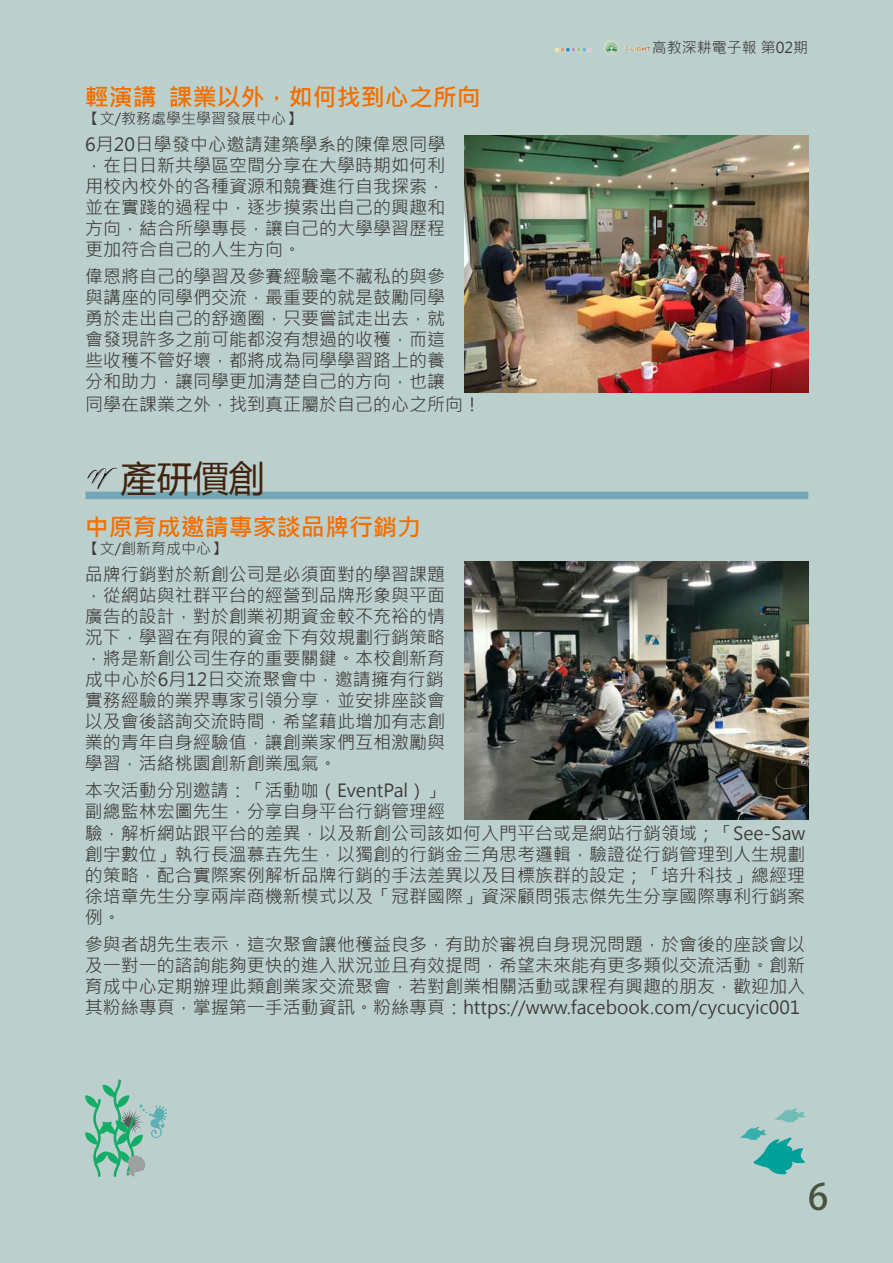
<style>
.page{position:relative;width:893px;height:1263px;background:#bbd0cd}
.page>*{position:absolute;margin:0;border:0;box-sizing:border-box;transform-origin:0 0}
.t1{font:36px "Microsoft Ya Hei";color:#40220f}
.t2{font:700 36px "Adobe Fan Heiti Std";color:rgb(23 28 0/.7)}
.t3{font:700 24px "Microsoft Jheng Hei";color:#f26f00}
.t4{font:18px/21px "Microsoft Jheng Hei";color:#3e3a39;text-align:justify}
.t5{font:15px "Microsoft Jheng Hei";color:#3e3a39}
</style>
<div class="page">
<img style="left:464px;top:135px;width:344px;height:258px">
<div style="left:86px;top:492px;width:722px;height:7px;background:#74a7b4"></div>
<img style="left:464px;top:561px;width:344px;height:258px">
<img style="left:87px;top:467px;width:31px;height:23px">
<img style="left:555px;top:40px;width:94px;height:15px">
<svg style="left:740px;top:1108px;width:65px;height:66px"></svg>
<svg style="left:85px;top:1079px;width:82px;height:98px"></svg>
<h2 class="t3" style="left:85px;top:82px;width:398px">輕演講 課業以外，如何找到心之所向</h2>
<p class="t5" style="left:85px;top:109px;width:218px">【文/教務處學生學習發展中心】</p>
<p class="t4" style="left:85px;top:134px;width:362px">6月20日學發中心邀請建築學系的陳偉恩同學，在日日新共學區空間分享在大學時期如何利用校內校外的各種資源和競賽進行自我探索，並在實踐的過程中，逐步摸索出自己的興趣和方向，結合所學專長，讓自己的大學學習歷程更加符合自己的人生方向。</p>
<p class="t4" style="left:85px;top:266px;width:362px">偉恩將自己的學習及參賽經驗毫不藏私的與參與講座的同學們交流，最重要的就是鼓勵同學勇於走出自己的舒適圈，只要嘗試走出去，就會發現許多之前可能都沒有想過的收穫，而這些收穫不管好壞，都將成為同學學習路上的養分和助力，讓同學更加清楚自己的方向，也讓</p>
<p class="t4" style="left:85px;top:394px;width:398px">同學在課業之外，找到真正屬於自己的心之所向！</p>
<p class="t5" style="left:652px;top:38px;width:158px">高教深耕電子報 第02期</p>
<h1 class="t1" style="left:85px;top:453px;width:181px">　產研價創</h1>
<h2 class="t3" style="left:85px;top:512px;width:337px">中原育成邀請專家談品牌行銷力</h2>
<p class="t5" style="left:85px;top:539px;width:143px">【文/創新育成中心】</p>
<p class="t4" style="left:85px;top:564px;width:361px">品牌行銷對於新創公司是必須面對的學習課題，從網站與社群平台的經營到品牌形象與平面廣告的設計，對於創業初期資金較不充裕的情況下，學習在有限的資金下有效規劃行銷策略，將是新創公司生存的重要關鍵。本校創新育成中心於6月12日交流聚會中，邀請擁有行銷實務經驗的業界專家引領分享，並安排座談會以及會後諮詢交流時間，希望藉此增加有志創業的青年自身經驗值，讓創業家們互相激勵與學習，活絡桃園創新創業風氣。</p>
<p class="t4" style="left:85px;top:780px;width:722px;text-align:left">本次活動分別邀請：「活動咖（EventPal）」<br>副總監林宏圖先生，分享自身平台行銷管理經<br>驗，解析網站跟平台的差異，以及新創公司該如何入門平台或是網站行銷領域；「See-Saw創宇數位」執行長溫慕壵先生，以獨創的行銷金三角思考邏輯，驗證從行銷管理到人生規劃的策略，配合實際案例解析品牌行銷的手法差異以及目標族群的設定；「培升科技」總經理徐培章先生分享兩岸商機新模式以及「冠群國際」資深顧問張志傑先生分享國際專利行銷案例。</p>
<p class="t4" style="left:85px;top:934px;width:722px">參與者胡先生表示，這次聚會讓他穫益良多，有助於審視自身現況問題，於會後的座談會以及一對一的諮詢能夠更快的進入狀況並且有效提問，希望未來能有更多類似交流活動。創新育成中心定期辦理此類創業家交流聚會，若對創業相關活動或課程有興趣的朋友，歡迎加入其粉絲專頁，掌握第一手活動資訊。粉絲專頁：https://www.facebook.com/cycucyic001</p>
<h1 class="t2" style="left:808px;top:1175px;width:22px">6</h1>
</div>
